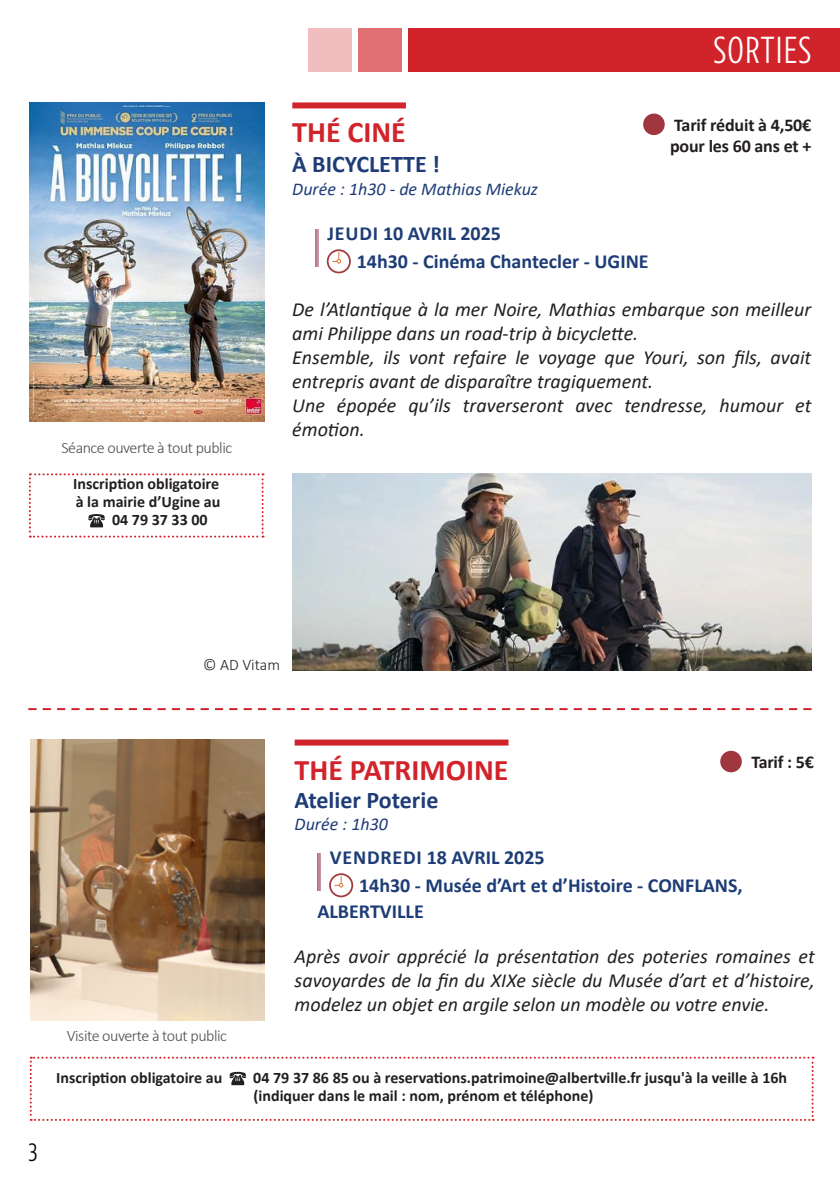
<style>
.page{position:relative;width:840px;height:1191px;background:#fff}
.page>*{position:absolute;margin:0;border:0;box-sizing:border-box;transform-origin:0 0}
.t1{font:300 36px "Kranto Cond";letter-spacing:.02em;color:#fff}
.Titre_principal{font:700 30px "Calibri";color:#d1232a}
.Titre_principal-2{font:700 24px "Calibri";color:#1f3c77}
.t2{font:300 24px "Kranto Cond";color:#000}
.titre_secondaire{font:italic 20px/24px "Calibri";color:#231f20}
.titre_secondaire-2{font:700 20px/26px "Calibri";color:#1d3d76}
.t3{font:700 18px/21.6px "Calibri";letter-spacing:-.01em;color:#231f20}
.Titre_principal-3{font:italic 18px "Calibri";color:#1f3c77}
.Inscription{font:700 16px "Calibri";color:#231f20}
.t4{font:300 16px "Calibri";letter-spacing:-.03em;color:#4b4c4d}
.t5{font:300 16px "Calibri";color:#231f20}
</style>
<div class="page">
<div style="left:408px;top:28px;width:431px;height:44px;background:#d1232a"></div>
<div style="left:308px;top:28px;width:43px;height:44px;background:#f1bdbf"></div>
<div style="left:357px;top:28px;width:44px;height:44px;background:#e17075"></div>
<svg style="left:28px;top:708px;width:783px;height:2px"></svg>
<div style="left:292px;top:102px;width:113px;height:6px;background:#d1232a"></div>
<hr style="left:315px;top:229px;width:3px;height:38px;background:#841734">
<svg style="left:326px;top:249px;width:24px;height:24px"></svg>
<div style="left:642px;top:114px;width:22px;height:21px;background:#a0373e;border-radius:50%"></div>
<svg style="left:29px;top:473px;width:234px;height:64px"></svg>
<img style="left:30px;top:102px;width:234px;height:319px">
<div style="left:294px;top:739px;width:214px;height:6px;background:#d1232a"></div>
<hr style="left:317px;top:853px;width:3px;height:37px;background:#841734">
<svg style="left:329px;top:873px;width:24px;height:24px"></svg>
<img style="left:31px;top:739px;width:234px;height:281px">
<div style="left:719px;top:750px;width:22px;height:22px;background:#a0373e;border-radius:50%"></div>
<svg style="left:30px;top:1056px;width:783px;height:64px"></svg>
<img style="left:292px;top:473px;width:519px;height:198px">
<p class="t4" style="left:61px;top:437px;width:172px">Séance ouverte à tout public</p>
<p class="Inscription" style="left:73px;top:473px;width:147px">Inscription obligatoire</p>
<p class="Inscription" style="left:76px;top:491px;width:146px">à la mairie d’Ugine au</p>
<p class="Inscription" style="left:112px;top:509px;width:97px">04 79 37 33 00</p>
<h1 class="t1" style="left:712px;top:28px;width:100px">SORTIES</h1>
<p class="Titre_principal" style="left:292px;top:111px;width:115px">THÉ CINÉ</p>
<p class="Titre_principal-2" style="left:292px;top:147px;width:149px">À BICYCLETTE !</p>
<p class="Titre_principal-3" style="left:292px;top:176px;width:247px">Durée : 1h30 - de Mathias Miekuz</p>
<p class="titre_secondaire-2" style="left:327px;top:220px;width:175px">JEUDI 10 AVRIL 2025</p>
<p class="titre_secondaire-2" style="left:356px;top:248px;width:293px">14h30 - Cinéma Chantecler - UGINE</p>
<p class="titre_secondaire" style="left:292px;top:296px;width:520px">De l’Atlantique à la mer Noire, Mathias embarque son meilleur ami Philippe dans un road-trip à bicyclette.</p>
<p class="titre_secondaire" style="left:292px;top:344px;width:520px">Ensemble, ils vont refaire le voyage que Youri, son fils, avait entrepris avant de disparaître tragiquement.</p>
<p class="titre_secondaire" style="left:292px;top:392px;width:520px">Une épopée qu’ils traverseront avec tendresse, humour et émotion.</p>
<p class="t3" style="left:669px;top:114px;width:143px">Tarif réduit à 4,50€ pour les 60 ans et +</p>
<p class="t5" style="left:203px;top:655px;width:78px">© AD Vitam</p>
<p class="t2" style="left:28px;top:1137px;width:11px">3</p>
<p class="t4" style="left:67px;top:1025px;width:161px">Visite ouverte à tout public</p>
<p class="Titre_principal" style="left:294px;top:748px;width:215px">THÉ PATRIMOINE</p>
<p class="Titre_principal-2" style="left:294px;top:782px;width:145px">Atelier Poterie</p>
<p class="Titre_principal-3" style="left:294px;top:811px;width:95px">Durée : 1h30</p>
<p class="titre_secondaire-2" style="left:330px;top:843px;width:216px">VENDREDI 18 AVRIL 2025</p>
<p class="titre_secondaire-2" style="left:317px;top:871px;width:426px;text-indent:42px">14h30 - Musée d’Art et d’Histoire - CONFLANS,<br>ALBERTVILLE</p>
<p class="titre_secondaire" style="left:294px;top:943px;width:521px;text-align:justify">Après avoir apprécié la présentation des poteries romaines et savoyardes de la fin du XIXe siècle du Musée d’art et d’histoire, modelez un objet en argile selon un modèle ou votre envie.</p>
<p class="t3" style="left:750px;top:751px;width:64px">Tarif : 5€</p>
<p class="Inscription" style="left:56px;top:1066px;width:167px">Inscription obligatoire au</p>
<p class="Inscription" style="left:253px;top:1066px;width:535px">04 79 37 86 85 ou à reservations.patrimoine@albertville.fr jusqu'à la veille à 16h</p>
<p class="Inscription" style="left:253px;top:1084px;width:341px">(indiquer dans le mail : nom, prénom et téléphone)</p>
</div>
